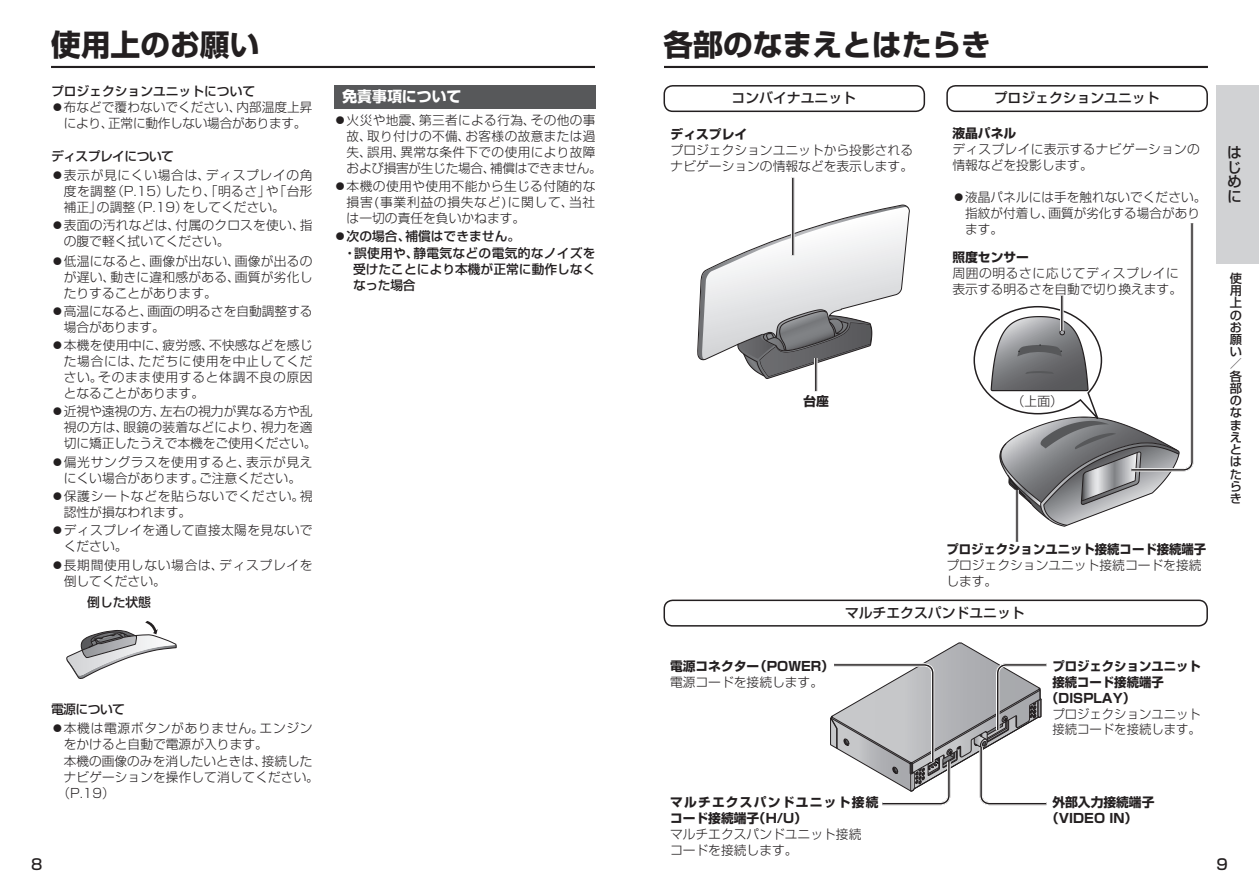
<style>
.page{position:relative;width:1259px;height:893px;background:#fff}
.page>*{position:absolute;margin:0;border:0;box-sizing:border-box;transform-origin:0 0}
.t1{font:700 29.7px "Shin Go Pro";color:#231f20}
.t2{font:700 14.85px "Shin Go Pro";color:#fff}
.t3{font:500 14.85px/14.9px "Shin Go Pro";color:#231f20;text-align:justify}
.t4{font:500 13.8px "Shin Go Pro";color:#231f20}
.t5{font:300 12.75px/15.9px "Shin Go Pro";letter-spacing:.005em;color:#231f20}
.t6{font:300 12.75px/15.9px "Shin Go Pro";letter-spacing:.055em;color:#231f20}
.t7{font:300 12.75px/15.9px "Shin Go Pro";letter-spacing:.03em;color:#231f20}
.t8{font:700 12.75px/15.9px "Shin Go Pro";color:#231f20}
.t9{font:500 12.75px "Shin Go Pro";color:#231f20}
.t10{font:300 12.75px/15.9px "Shin Go Pro";letter-spacing:.025em;color:#231f20}
.t11{font:700 12.75px/15.9px "Shin Go Pro";letter-spacing:.095em;color:#231f20}
.t12{font:500 12.75px "Shin Go Pro";letter-spacing:.02em;color:#231f20}
.t13{font:500 12.75px "Shin Go Pro";letter-spacing:-.04em;color:#231f20}
.t14{font:500 12.15px/12.1px "Shin Go Pro";color:#231f20}
.s1{font-weight:300}
</style>
<div class="page">
<div style="left:1216px;top:85px;width:43px;height:179px;background:#d1d2d4"></div>
<hr style="left:51px;top:66px;width:578px;height:2px;background:#231f20">
<hr style="left:629px;top:66px;width:579px;height:2px;background:#231f20">
<div style="left:595px;top:51px;width:68px;height:34px;background:#fff"></div>
<svg style="left:66px;top:621px;width:111px;height:58px"></svg>
<div style="left:334px;top:85px;width:261px;height:23px;background:#57585a"></div>
<div style="left:946px;top:85px;width:262px;height:27px;border:2px solid #231f20;border-radius:9px"></div>
<div style="left:663px;top:600px;width:545px;height:27px;border:2px solid #231f20;border-radius:9px"></div>
<div style="left:663px;top:85px;width:262px;height:27px;border:2px solid #231f20;border-radius:9px"></div>
<svg style="left:697px;top:204px;width:212px;height:175px"></svg>
<hr style="left:791px;top:178px;width:3px;height:77px;background:#231f20">
<hr style="left:794px;top:178px;width:1px;height:77px;background:#fff">
<hr style="left:791px;top:178px;width:1px;height:77px;background:#fff">
<hr style="left:814px;top:358px;width:3px;height:33px;background:#231f20">
<hr style="left:817px;top:358px;width:1px;height:33px;background:#fff">
<hr style="left:814px;top:358px;width:1px;height:33px;background:#fff">
<svg style="left:830px;top:642px;width:217px;height:164px"></svg>
<hr style="left:1015px;top:490px;width:3px;height:52px;background:#231f20">
<hr style="left:1015px;top:490px;width:1px;height:52px;background:#fff">
<svg style="left:973px;top:223px;width:221px;height:304px"></svg>
<hr style="left:1060px;top:296px;width:3px;height:35px;background:#231f20">
<hr style="left:1062px;top:296px;width:1px;height:35px;background:#fff">
<hr style="left:1060px;top:296px;width:1px;height:35px;background:#fff">
<h1 class="t1" style="left:51px;top:21px;width:210px">使用上のお願い</h1>
<p class="t9" style="left:51px;top:81px;width:206px">プロジェクションユニットについて</p>
<p class="t5" style="left:51px;top:98px;width:263px;text-align:center">⿟布などで覆わないでください、内部温度上昇により、正常に動作しない場合があります。</p>
<p class="t13" style="left:51px;top:146px;width:124px">ディスプレイについて</p>
<p class="t5" style="left:64px;top:166px;width:250px;text-align:justify;text-indent:-13px">⿟表示が見にくい場合は、ディスプレイの角度を調整（P.15）したり、「明るさ」や「台形補正」の調整（P.19）をしてください。</p>
<p class="t5" style="left:64px;top:216px;width:250px;text-indent:-13px">⿟表面の汚れなどは、付属のクロスを使い、指の腹で軽く拭いてください。</p>
<p class="t5" style="left:64px;top:252px;width:250px;text-align:justify;text-indent:-13px">⿟低温になると、画像が出ない、画像が出るのが遅い、動きに違和感がある、画質が劣化したりすることがあります。</p>
<p class="t5" style="left:64px;top:301px;width:250px;text-indent:-13px">⿟高温になると、画面の明るさを自動調整する場合があります。</p>
<p class="t5" style="left:64px;top:336px;width:250px;text-align:justify;text-indent:-13px">⿟本機を使用中に、疲労感、不快感などを感じた場合には、ただちに使用を中止してください。そのまま使用すると体調不良の原因となることがあります。</p>
<p class="t5" style="left:64px;top:402px;width:254px;text-indent:-13px">⿟近視や遠視の方、左右の視力が異なる方や乱視の方は、眼鏡の装着などにより、視力を適切に矯正したうえで本機をご使用ください。</p>
<p class="t6" style="left:51px;top:452px;width:263px;text-align:center">⿟偏光サングラスを使用すると、表示が見えにくい場合があります。ご注意ください。</p>
<p class="t6" style="left:64px;top:487px;width:250px;text-indent:-13px">⿟保護シートなどを貼らないでください。視認性が損なわれます。</p>
<p class="t7" style="left:64px;top:521px;width:250px;text-indent:-13px">⿟ディスプレイを通して直接太陽を見ないでください。</p>
<p class="t6" style="left:64px;top:555px;width:250px;text-indent:-13px">⿟長期間使用しない場合は、ディスプレイを倒してください。</p>
<p class="t9" style="left:87px;top:592px;width:65px">倒した状態</p>
<p class="t2" style="left:342px;top:85px;width:121px">免責事項について</p>
<p class="t7" style="left:347px;top:111px;width:257px;text-indent:-13px">⿟火災や地震、第三者による行為、その他の事故、取り付けの不備、お客様の故意または過失、誤用、異常な条件下での使用により故障および損害が生じた場合、補償はできません。</p>
<p class="t5" style="left:347px;top:177px;width:250px;text-align:justify;text-indent:-13px">⿟本機の使用や使用不能から生じる付随的な損害(事業利益の損失など)に関して、当社は一切の責任を負いかねます。</p>
<p class="t9" style="left:334px;top:226px;width:188px"><span class="s1">⿟</span>次の場合、補償はできません。</p>
<p class="t12" style="left:343px;top:243px;width:253px">・誤使用や、静電気などの電気的なノイズを</p>
<p class="t9" style="left:353px;top:259px;width:244px">受けたことにより本機が正常に動作しなく</p>
<p class="t9" style="left:353px;top:275px;width:64px">なった場合</p>
<p class="t9" style="left:51px;top:698px;width:75px">電源について</p>
<p class="t6" style="left:51px;top:719px;width:263px">⿟本機は電源ボタンがありません。エンジン</p>
<p class="t5" style="left:64px;top:734px;width:206px">をかけると自動で電源が入ります。</p>
<p class="t5" style="left:64px;top:751px;width:250px">本機の画像のみを消したいときは、接続した</p>
<p class="t5" style="left:64px;top:767px;width:257px">ナビゲーションを操作して消してください。</p>
<p class="t5" style="left:57px;top:783px;width:59px">（P.19）</p>
<h1 class="t1" style="left:663px;top:21px;width:329px">各部のなまえとはたらき</h1>
<p class="t4" style="left:731px;top:86px;width:126px">コンバイナユニット</p>
<p class="t4" style="left:993px;top:86px;width:167px">プロジェクションユニット</p>
<p class="t8" style="left:670px;top:125px;width:78px">ディスプレイ</p>
<p class="t5" style="left:670px;top:140px;width:244px">プロジェクションユニットから投影されるナビゲーションの情報などを表示します。</p>
<p class="t8" style="left:952px;top:124px;width:65px">液晶パネル</p>
<p class="t5" style="left:952px;top:140px;width:249px">ディスプレイに表示するナビゲーションの情報などを投影します。</p>
<p class="t5" style="left:965px;top:188px;width:243px;text-indent:-13px">⿟液晶パネルには手を触れないでください。指紋が付着し、画質が劣化する場合があります。</p>
<p class="t8" style="left:952px;top:248px;width:78px">照度センサー</p>
<p class="t10" style="left:952px;top:263px;width:231px">周囲の明るさに応じてディスプレイに表示する明るさを自動で切り換えます。</p>
<p class="t8" style="left:803px;top:391px;width:27px">台座</p>
<p class="t5" style="left:1012px;top:391px;width:53px">（上面）</p>
<p class="t8" style="left:946px;top:540px;width:261px">プロジェクションユニット接続コード接続端子</p>
<p class="t5" style="left:946px;top:556px;width:257px">プロジェクションユニット接続コードを接続します。</p>
<p class="t8" style="left:670px;top:656px;width:165px">電源コネクター（POWER）</p>
<p class="t5" style="left:670px;top:672px;width:155px">電源コードを接続します。</p>
<p class="t4" style="left:845px;top:601px;width:181px">マルチエクスパンドユニット</p>
<p class="t8" style="left:1052px;top:656px;width:150px">プロジェクションユニット</p>
<p class="t8" style="left:1052px;top:672px;width:113px">接続コード接続端子</p>
<p class="t8" style="left:1046px;top:688px;width:90px">（DISPLAY）</p>
<p class="t5" style="left:1052px;top:704px;width:150px">プロジェクションユニット接続コードを接続します。</p>
<p class="t3" style="left:1227px;top:143px;width:15px">はじめに</p>
<p class="t14" style="left:1229px;top:270px;width:19px;line-height:12.9px">使用上</p>
<p class="t14" style="left:1229px;top:307px;width:14px;text-align:justify">のお願い／各部のなまえとはたらき</p>
<p class="t11" style="left:670px;top:793px;width:210px">マルチエクスパンドユニット接続コード接続端子（H/U）</p>
<p class="t5" style="left:670px;top:824px;width:193px">マルチエクスパンドユニット接続コードを接続します。</p>
<p class="t8" style="left:1046px;top:793px;width:110px;text-indent:6px">外部入力接続端子（VIDEO IN）</p>
<p class="t3" style="left:31px;top:855px;width:13px">8</p>
<p class="t3" style="left:1216px;top:855px;width:13px">9</p>
</div>
